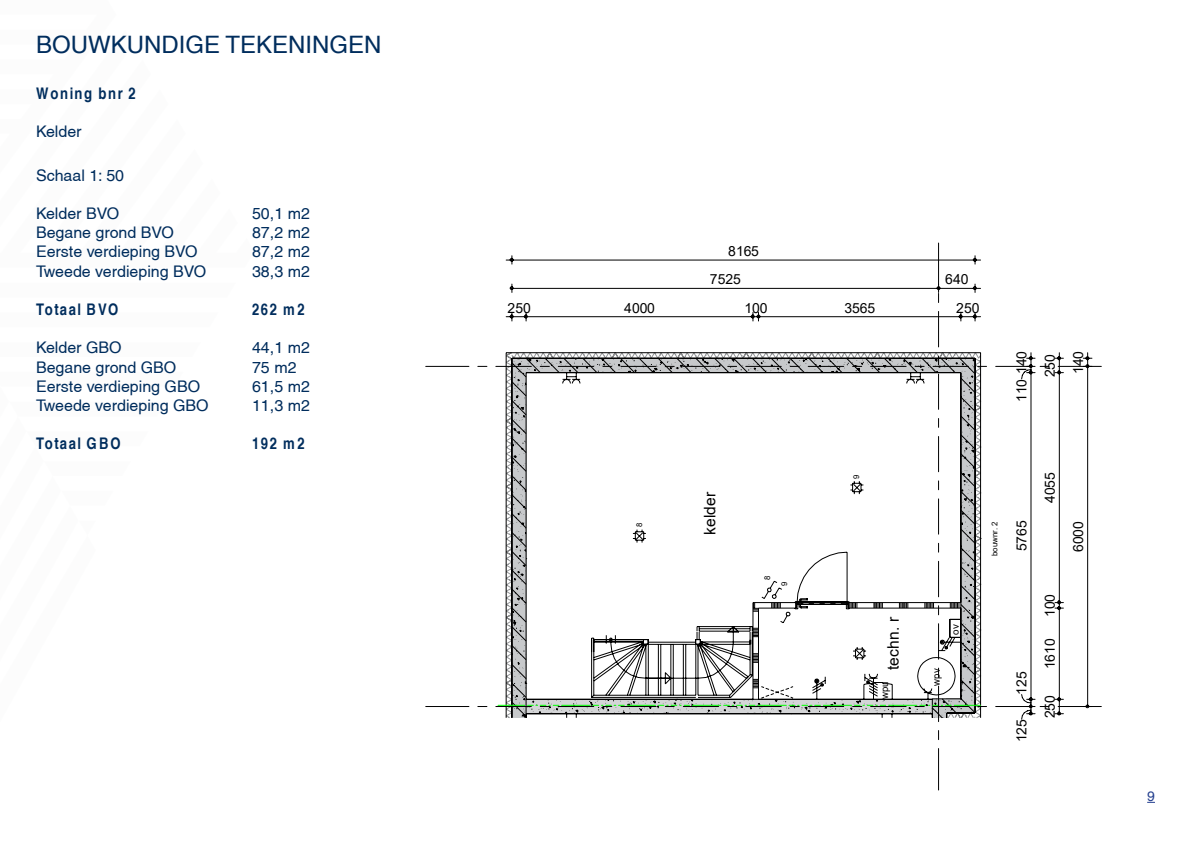
<style>
.page{position:relative;width:1191px;height:842px;background:#fff}
.page>*{position:absolute;margin:0;border:0;box-sizing:border-box;transform-origin:0 0}
.t1{font:condensed 24px "Helvetica";color:#002d5d}
.t2{font:condensed 16px "Helvetica";color:#002d5d}
.t3{font:700 condensed 16px "Helvetica";color:#002d5d}
.t4{font:15.9px "Arial";letter-spacing:.015em;color:#000}
.t5{font:14px "Arial";color:#000}
.t6{font:condensed 14px "Helvetica";color:#25408f}
.t7{font:10px "Arial";color:#000}
.t8{font:8px "Arial";letter-spacing:.02em;color:#000}
</style>
<div class="page">
<hr style="left:426px;top:706px;width:43px;height:1px;background:#000">
<hr style="left:496px;top:706px;width:35px;height:1px;background:#000">
<hr style="left:995px;top:706px;width:36px;height:1px;background:#000">
<hr style="left:1058px;top:706px;width:43px;height:1px;background:#000">
<hr style="left:938px;top:243px;width:1px;height:42px;background:#000">
<hr style="left:938px;top:311px;width:1px;height:36px;background:#000">
<hr style="left:938px;top:686px;width:1px;height:36px;background:#000">
<hr style="left:938px;top:748px;width:1px;height:42px;background:#000">
<hr style="left:426px;top:366px;width:43px;height:1px;background:#000">
<hr style="left:496px;top:366px;width:35px;height:1px;background:#000">
<svg style="left:498px;top:352px;width:488px;height:366px"></svg>
<hr style="left:995px;top:366px;width:36px;height:1px;background:#000">
<hr style="left:1058px;top:366px;width:43px;height:1px;background:#000">
<svg style="left:1021px;top:352px;width:28px;height:367px"></svg>
<hr style="left:1059px;top:373px;width:1px;height:230px;background:#000">
<svg style="left:1055px;top:353px;width:8px;height:21px"></svg>
<hr style="left:1059px;top:608px;width:1px;height:91px;background:#000">
<svg style="left:1055px;top:601px;width:8px;height:9px"></svg>
<svg style="left:1055px;top:698px;width:8px;height:17px"></svg>
<hr style="left:1087px;top:366px;width:1px;height:340px;background:#000">
<svg style="left:1083px;top:353px;width:9px;height:15px"></svg>
<hr style="left:526px;top:316px;width:227px;height:1px;background:#000">
<svg style="left:506px;top:312px;width:21px;height:9px"></svg>
<hr style="left:758px;top:316px;width:203px;height:1px;background:#000">
<svg style="left:751px;top:312px;width:9px;height:9px"></svg>
<svg style="left:959px;top:312px;width:21px;height:9px"></svg>
<hr style="left:512px;top:288px;width:426px;height:1px;background:#000">
<svg style="left:510px;top:284px;width:3px;height:8px"></svg>
<hr style="left:938px;top:288px;width:42px;height:1px;background:#000">
<svg style="left:937px;top:284px;width:3px;height:19px"></svg>
<svg style="left:973px;top:284px;width:3px;height:8px"></svg>
<hr style="left:506px;top:260px;width:474px;height:1px;background:#000">
<svg style="left:510px;top:256px;width:3px;height:8px"></svg>
<svg style="left:973px;top:256px;width:3px;height:8px"></svg>
<h1 class="t1" style="left:36px;top:31px;width:347px">BOUWKUNDIGE TEKENINGEN</h1>
<p class="t3" style="left:36px;top:83px;width:103px">Woning bnr 2</p>
<p class="t2" style="left:36px;top:122px;width:47px">Kelder</p>
<p class="t2" style="left:36px;top:166px;width:90px">Schaal 1: 50</p>
<p class="t2" style="left:36px;top:204px;width:85px">Kelder BVO</p>
<p class="t2" style="left:252px;top:204px;width:59px">50,1 m2</p>
<p class="t2" style="left:36px;top:223px;width:139px">Begane grond BVO</p>
<p class="t2" style="left:252px;top:223px;width:59px">87,2 m2</p>
<p class="t2" style="left:36px;top:242px;width:163px">Eerste verdieping BVO</p>
<p class="t2" style="left:252px;top:242px;width:59px">87,2 m2</p>
<p class="t2" style="left:36px;top:262px;width:172px">Tweede verdieping BVO</p>
<p class="t2" style="left:252px;top:262px;width:59px">38,3 m2</p>
<p class="t3" style="left:36px;top:300px;width:86px">Totaal BVO</p>
<p class="t3" style="left:252px;top:300px;width:56px">262 m2</p>
<p class="t2" style="left:36px;top:338px;width:87px">Kelder GBO</p>
<p class="t2" style="left:252px;top:338px;width:59px">44,1 m2</p>
<p class="t2" style="left:36px;top:358px;width:142px">Begane grond GBO</p>
<p class="t2" style="left:252px;top:358px;width:46px">75 m2</p>
<p class="t2" style="left:36px;top:377px;width:166px">Eerste verdieping GBO</p>
<p class="t2" style="left:252px;top:377px;width:59px">61,5 m2</p>
<p class="t2" style="left:36px;top:396px;width:174px">Tweede verdieping GBO</p>
<p class="t2" style="left:252px;top:396px;width:59px">11,3 m2</p>
<p class="t3" style="left:36px;top:434px;width:88px">Totaal GBO</p>
<p class="t3" style="left:252px;top:434px;width:56px">192 m2</p>
<p class="t5" style="left:728px;top:241px;width:32px">8165</p>
<p class="t5" style="left:710px;top:270px;width:32px">7525</p>
<p class="t5" style="left:945px;top:270px;width:25px">640</p>
<p class="t5" style="left:507px;top:298px;width:25px">250</p>
<p class="t5" style="left:624px;top:298px;width:32px">4000</p>
<p class="t5" style="left:744px;top:298px;width:25px">100</p>
<p class="t5" style="left:844px;top:298px;width:32px">3565</p>
<p class="t5" style="left:956px;top:298px;width:25px">250</p>
<p class="t5" style="left:1011px;top:402px;width:53px;rotate:-90deg">110 140</p>
<p class="t5" style="left:1040px;top:377px;width:24px;rotate:-90deg">250</p>
<p class="t5" style="left:1068px;top:374px;width:24px;rotate:-90deg">140</p>
<p class="t8" style="left:633px;top:527px;width:6px;rotate:-90deg">8</p>
<p class="t4" style="left:699px;top:535px;width:45px;rotate:-90deg">kelder</p>
<p class="t8" style="left:761px;top:580px;width:6px;rotate:-90deg">8</p>
<p class="t8" style="left:778px;top:585px;width:6px;rotate:-90deg">9</p>
<p class="t8" style="left:851px;top:479px;width:6px;rotate:-90deg">9</p>
<p class="t4" style="left:882px;top:670px;width:55px;rotate:-90deg">techn. r</p>
<p class="t7" style="left:877px;top:699px;width:19px;rotate:-90deg">wpu</p>
<p class="t7" style="left:948px;top:634px;width:12px;rotate:-90deg">ov</p>
<p class="t7" style="left:929px;top:686px;width:19px;rotate:-90deg">wpv</p>
<p class="t8" style="left:989px;top:556px;width:36px;rotate:-90deg">bouwnr. 2</p>
<p class="t5" style="left:1011px;top:551px;width:32px;rotate:-90deg">5765</p>
<p class="t5" style="left:1011px;top:694px;width:24px;rotate:-90deg">125</p>
<p class="t5" style="left:1011px;top:742px;width:24px;rotate:-90deg">125</p>
<p class="t5" style="left:1040px;top:503px;width:32px;rotate:-90deg">4055</p>
<p class="t5" style="left:1040px;top:617px;width:24px;rotate:-90deg">100</p>
<p class="t5" style="left:1040px;top:669px;width:32px;rotate:-90deg">1610</p>
<p class="t5" style="left:1040px;top:718px;width:24px;rotate:-90deg">250</p>
<p class="t5" style="left:1068px;top:552px;width:32px;rotate:-90deg">6000</p>
<p class="t6" style="left:1147px;top:788px;width:9px">9</p>
</div>
